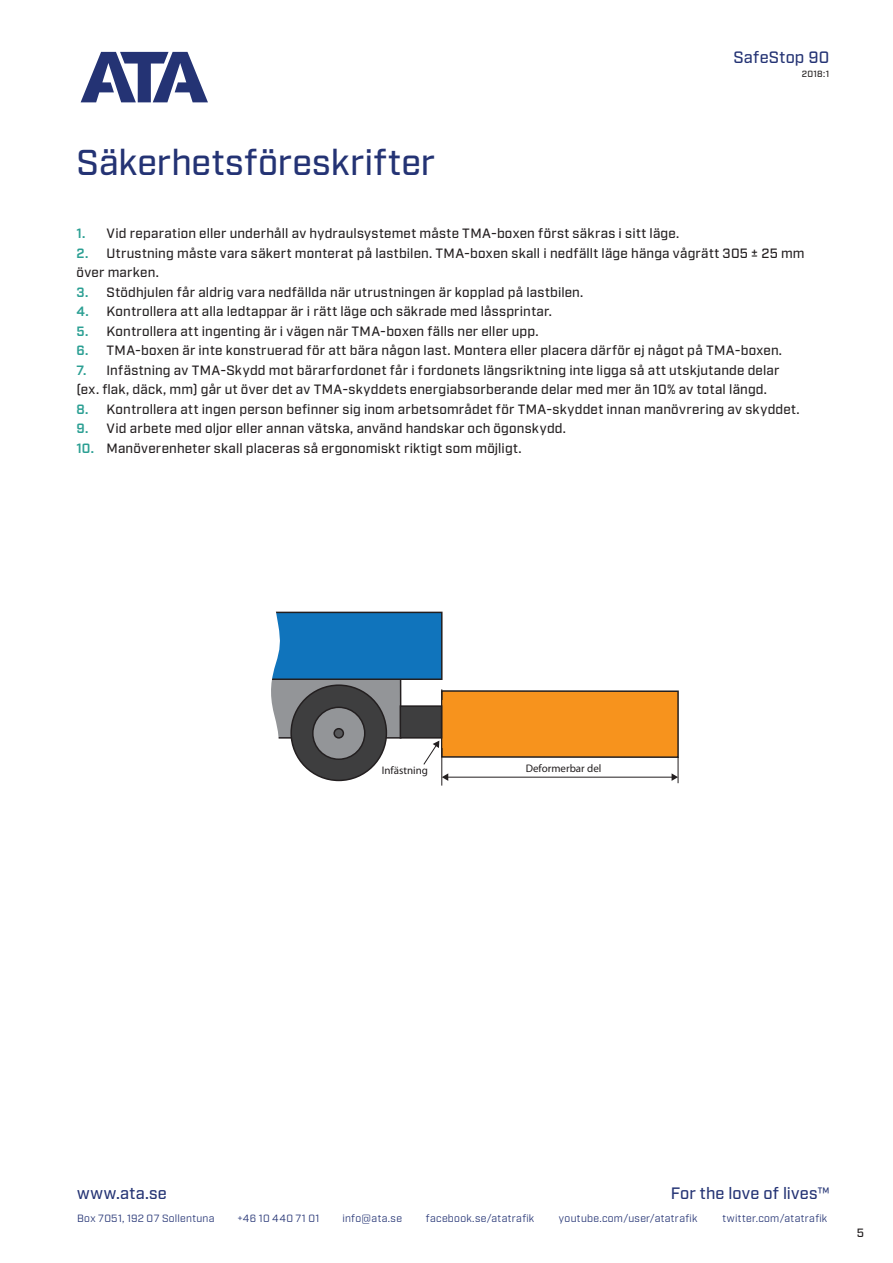
<style>
.page{position:relative;width:893px;height:1263px;background:#fff}
.page>*{position:absolute;margin:0;border:0;box-sizing:border-box;transform-origin:0 0}
.t1{font:500 36px "Industry";letter-spacing:.005em;color:#243374}
.t2{font:500 16.5px "Industry";letter-spacing:.015em;color:#243374}
.t3{font:500 13.5px/19.5px "Industry";letter-spacing:.015em;color:#231f20}
.t4{font:500 12px "Industry";color:#231f20}
.t5{font:10.95px "Myriad Pro";color:#231f20}
.t6{font:10.5px "Industry";letter-spacing:.035em;color:#243374}
.t7{font:500 9px "Industry";color:#231f20}
.s1{font-weight:600;color:#2b9f93}
</style>
<div class="page">
<svg style="left:81px;top:52px;width:127px;height:50px"></svg>
<div style="left:252px;top:679px;width:149px;height:59px;background:#939598"></div>
<div style="left:442px;top:691px;width:236px;height:66px;background:#f7931d"></div>
<div style="left:441px;top:690px;width:238px;height:68px;border:2px solid #231f20"></div>
<div style="left:442px;top:700px;width:47px;height:48px;background:#f7931d"></div>
<div style="left:400px;top:706px;width:42px;height:32px;background:#3e3e3f"></div>
<div style="left:400px;top:705px;width:42px;height:34px;border:2px solid #231f20"></div>
<div style="left:291px;top:685px;width:95px;height:95px;background:#3e3e3f;border-radius:50%"></div>
<div style="left:290px;top:684px;width:97px;height:97px;border:2px solid #231f20;border-radius:50%"></div>
<div style="left:313px;top:707px;width:52px;height:52px;background:#939598;border-radius:50%"></div>
<div style="left:312px;top:706px;width:53px;height:54px;border:2px solid #231f20;border-radius:50%"></div>
<div style="left:334px;top:729px;width:9px;height:9px;background:#57585a;border-radius:50%"></div>
<div style="left:333px;top:728px;width:11px;height:11px;border:2px solid #231f20;border-radius:50%"></div>
<div style="left:252px;top:612px;width:190px;height:67px;background:#1074bc"></div>
<div style="left:251px;top:612px;width:192px;height:68px;border:2px solid #231f20"></div>
<hr style="left:441px;top:689px;width:1px;height:96px;background:#231f20">
<hr style="left:447px;top:777px;width:226px;height:1px;background:#231f20">
<svg style="left:442px;top:773px;width:6px;height:8px"></svg>
<svg style="left:672px;top:757px;width:7px;height:26px"></svg>
<svg style="left:423px;top:741px;width:16px;height:24px"></svg>
<svg style="left:251px;top:611px;width:30px;height:128px"></svg>
<h1 class="t1" style="left:77px;top:141px;width:360px">Säkerhetsföreskrifter</h1>
<p class="t2" style="left:733px;top:48px;width:97px">SafeStop 90</p>
<p class="t7" style="left:802px;top:68px;width:29px">2018:1</p>
<p class="t3" style="left:77px;top:224px;width:604px"><span class="s1">1.</span> Vid reparation eller underhåll av hydraulsystemet måste TMA-boxen först säkras i sitt läge.</p>
<p class="t3" style="left:77px;top:244px;width:730px"><span class="s1">2.</span> Utrustning måste vara säkert monterat på lastbilen. TMA-boxen skall i nedfällt läge hänga vågrätt 305 ± 25 mm över marken.</p>
<p class="t3" style="left:77px;top:283px;width:508px"><span class="s1">3.</span> Stödhjulen får aldrig vara nedfällda när utrustningen är kopplad på lastbilen.</p>
<p class="t3" style="left:77px;top:302px;width:477px"><span class="s1">4.</span> Kontrollera att alla ledtappar är i rätt läge och säkrade med låssprintar.</p>
<p class="t3" style="left:77px;top:322px;width:464px"><span class="s1">5.</span> Kontrollera att ingenting är i vägen när TMA-boxen fälls ner eller upp.</p>
<p class="t3" style="left:77px;top:341px;width:707px"><span class="s1">6.</span> TMA-boxen är inte konstruerad för att bära någon last. Montera eller placera därför ej något på TMA-boxen.</p>
<p class="t3" style="left:77px;top:361px;width:704px"><span class="s1">7.</span> Infästning av TMA-Skydd mot bärarfordonet får i fordonets längsriktning inte ligga så att utskjutande delar (ex. flak, däck, mm) går ut över det av TMA-skyddets energiabsorberande delar med mer än 10% av total längd.</p>
<p class="t3" style="left:77px;top:400px;width:725px"><span class="s1">8.</span> Kontrollera att ingen person befinner sig inom arbetsområdet för TMA-skyddet innan manövrering av skyddet.</p>
<p class="t3" style="left:77px;top:419px;width:491px"><span class="s1">9.</span> Vid arbete med oljor eller annan vätska, använd handskar och ögonskydd.</p>
<p class="t3" style="left:77px;top:439px;width:447px"><span class="s1">10.</span> Manöverenheter skall placeras så ergonomiskt riktigt som möjligt.</p>
<p class="t5" style="left:382px;top:763px;width:48px">Infästning</p>
<p class="t5" style="left:526px;top:761px;width:77px">Deformerbar del</p>
<p class="t2" style="left:77px;top:1183px;width:91px">www.ata.se</p>
<p class="t2" style="left:671px;top:1184px;width:160px">For the love of lives™</p>
<p class="t6" style="left:77px;top:1212px;width:139px">Box 7051, 192 07 Sollentuna</p>
<p class="t6" style="left:237px;top:1212px;width:83px">+46 10 440 71 01</p>
<p class="t6" style="left:342px;top:1212px;width:61px">info@ata.se</p>
<p class="t6" style="left:426px;top:1212px;width:110px">facebook.se/atatrafik</p>
<p class="t6" style="left:559px;top:1212px;width:140px">youtube.com/user/atatrafik</p>
<p class="t6" style="left:723px;top:1212px;width:106px">twitter.com/atatrafik</p>
<p class="t4" style="left:857px;top:1226px;width:9px">5</p>
</div>
